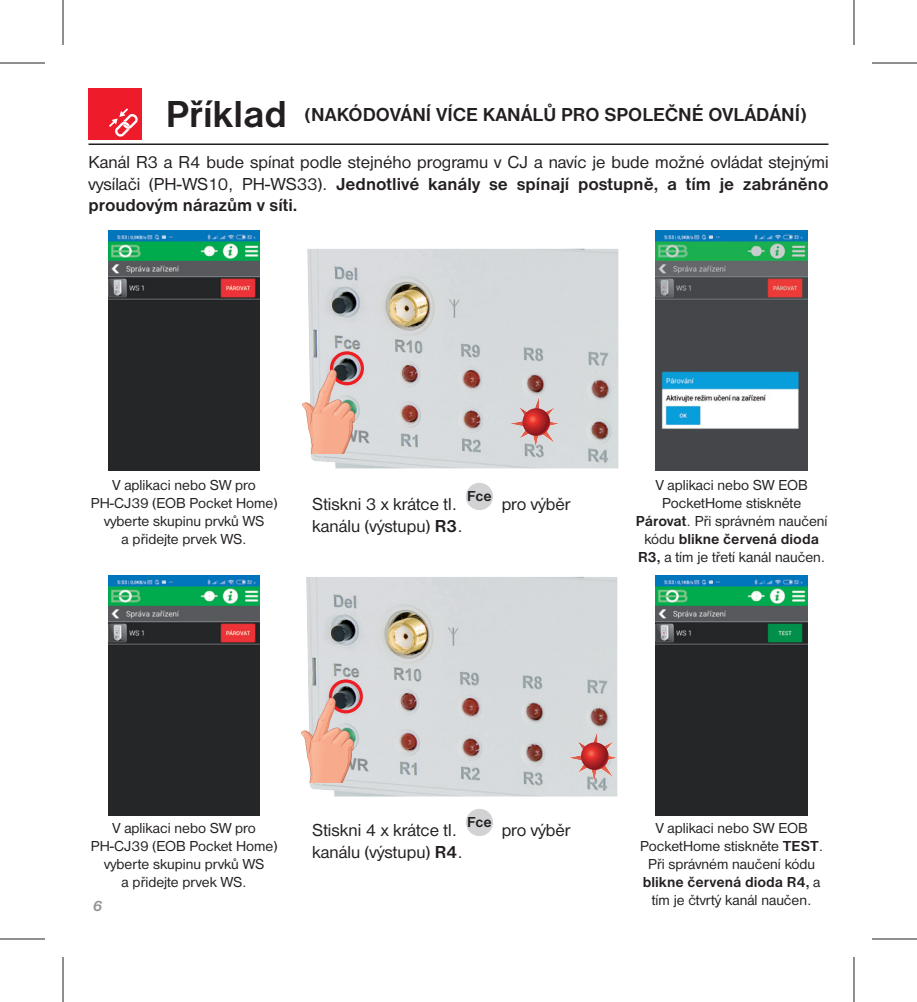
<style>
.page{position:relative;width:917px;height:1002px;background:#fff}
.page>*{position:absolute;margin:0;border:0;box-sizing:border-box;transform-origin:0 0}
.t1{font:700 19.5px "Nimbus Sans DOT";color:#231f20}
.t2{font:18px/21.6px "Nimbus Sans DOT";color:#231f20;text-align:justify}
.t3{font:15px/18px "Nimbus Sans DOT";color:#231f20;text-align:center}
.t4{font:700 15px "Nimbus Sans DOT";color:#231f20}
.t5{font:italic 700 15px "Nimbus Sans DOT";color:#939598}
.s1{font-size:39px}
.s2{font-weight:700}
</style>
<div class="page">
<img style="left:108px;top:230px;width:152px;height:240px">
<img style="left:656px;top:230px;width:151px;height:240px">
<img style="left:307px;top:249px;width:311px;height:219px">
<img style="left:509px;top:397px;width:50px;height:50px">
<svg style="left:522px;top:408px;width:28px;height:28px"></svg>
<div style="left:330px;top:351px;width:34px;height:34px;border:3px solid #ee1d23;border-radius:50%"></div>
<svg style="left:302px;top:368px;width:53px;height:86px;background:#e1b6a6"></svg>
<hr style="left:89px;top:143px;width:739px;height:2px;background:#231f20">
<div style="left:466px;top:483px;width:27px;height:27px;background:#d1d2d4;border-radius:50%"></div>
<img style="left:108px;top:575px;width:152px;height:240px">
<img style="left:656px;top:575px;width:151px;height:240px">
<img style="left:306px;top:577px;width:311px;height:219px">
<img style="left:568px;top:731px;width:49px;height:50px">
<svg style="left:581px;top:742px;width:28px;height:28px"></svg>
<div style="left:329px;top:679px;width:34px;height:34px;border:3px solid #ee1d23;border-radius:50%"></div>
<svg style="left:300px;top:696px;width:54px;height:86px;background:#e1b8a8"></svg>
<div style="left:466px;top:809px;width:27px;height:27px;background:#d1d2d4;border-radius:50%"></div>
<div style="left:89px;top:89px;width:53px;height:51px;background:#ee1b2b"></div>
<svg style="left:109px;top:108px;width:29px;height:29px"></svg>
<svg style="left:0;top:939px;width:45px;height:1px"></svg>
<svg style="left:872px;top:939px;width:45px;height:1px"></svg>
<svg style="left:854px;top:0;width:1px;height:45px"></svg>
<svg style="left:854px;top:957px;width:1px;height:45px"></svg>
<hr style="left:0;top:62px;width:45px;height:2px;background:#231f20">
<hr style="left:872px;top:62px;width:45px;height:2px;background:#231f20">
<hr style="left:0;top:938px;width:45px;height:1px;background:#231f20">
<hr style="left:872px;top:938px;width:45px;height:1px;background:#231f20">
<hr style="left:62px;top:0;width:2px;height:45px;background:#231f20">
<hr style="left:62px;top:957px;width:2px;height:45px;background:#231f20">
<hr style="left:853px;top:0;width:1px;height:45px;background:#231f20">
<hr style="left:853px;top:957px;width:1px;height:45px;background:#231f20">
<h1 class="t1" style="left:166px;top:108px;width:643px"><span class="s1">Příklad</span> (NAKÓDOVÁNÍ VÍCE KANÁLŮ PRO SPOLEČNÉ OVLÁDÁNÍ)</h1>
<p class="t2" style="left:89px;top:153px;width:741px">Kanál R3 a R4 bude spínat podle stejného programu v CJ a navíc je bude možné ovládat stejnými vysílači (PH-WS10, PH-WS33). <span class="s2">Jednotlivé kanály se spínají postupně, a tím je zabráněno proudovým nárazům v síti.</span></p>
<p class="t3" style="left:91px;top:477px;width:188px">V aplikaci nebo SW pro<br>PH-CJ39 (EOB Pocket Home) vyberte skupinu prvků WS<br>a přidejte prvek WS.</p>
<p class="t3" style="left:636px;top:477px;width:193px">V aplikaci nebo SW EOB<br>PocketHome stiskněte<br><span class="s2">Párovat</span>. Při správném naučení kódu <span class="s2">blikne červená dioda<br>R3,</span> a tím je třetí kanál naučen.</p>
<p class="t4" style="left:467px;top:491px;width:26px">Fce</p>
<p class="t2" style="left:312px;top:495px;width:147px">Stiskni 3 x krátce tl.</p>
<p class="t2" style="left:502px;top:495px;width:70px">pro výběr</p>
<p class="t2" style="left:312px;top:516px;width:152px">kanálu (výstupu) <span class="s2">R3</span>.</p>
<p class="t4" style="left:467px;top:817px;width:26px">Fce</p>
<p class="t3" style="left:91px;top:820px;width:188px">V aplikaci nebo SW pro<br>PH-CJ39 (EOB Pocket Home) vyberte skupinu prvků WS<br>a přidejte prvek WS.</p>
<p class="t3" style="left:640px;top:820px;width:184px">V aplikaci nebo SW EOB<br>PocketHome stiskněte <span class="s2">TEST</span>.<br>Při správném naučení kódu <span class="s2">blikne červená dioda R4,</span> a tím je čtvrtý kanál naučen.</p>
<p class="t2" style="left:312px;top:821px;width:147px">Stiskni 4 x krátce tl.</p>
<p class="t2" style="left:502px;top:821px;width:70px">pro výběr</p>
<p class="t2" style="left:312px;top:842px;width:152px">kanálu (výstupu) <span class="s2">R4</span>.</p>
<p class="t5" style="left:93px;top:901px;width:11px">6</p>
</div>
